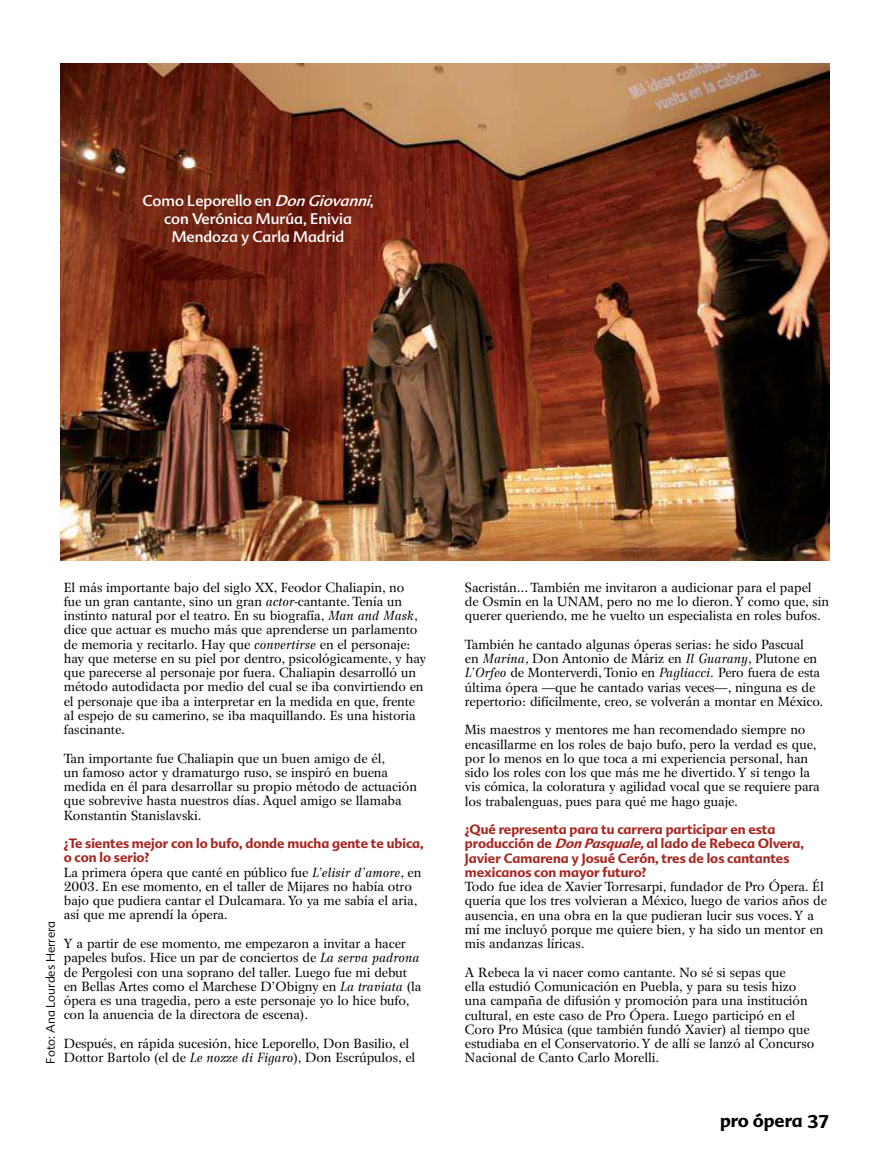
<style>
.page{position:relative;width:893px;height:1170px;background:#fff}
.page>*{position:absolute;margin:0;border:0;box-sizing:border-box;transform-origin:0 0}
.t1{font:700 18px "Advert";color:#000}
.t2{font:15px/18px "Advert";color:#fff;text-align:center}
.t3{font:13.2px/14.2px "Wilke";color:#000}
.t4{font:700 13.2px/14.2px "Advert";color:#a62822}
.t5{font:300 12px "Advert";color:#000}
.s1{font-style:italic}
</style>
<div class="page">
<img style="left:60px;top:64px;width:770px;height:496px">
<p class="t2" style="left:142px;top:192px;width:234px">Como Leporello en <span class="s1">DonGiovanni</span>, con Verónica Murúa, Enivia<br>Mendoza y Carla Madrid</p>
<p class="t5" style="left:43px;top:1063px;width:144px;rotate:-90deg">Foto: Ana Lourdes Herrera</p>
<p class="t3" style="left:64px;top:580px;width:364px">El más importante bajo del siglo XX, Feodor Chaliapin, no<br>fue un gran cantante, sino un gran <span class="s1">actor</span>-cantante. Tenía un instinto natural por el teatro. En su biografía, <span class="s1">Man and Mask</span>, dice que actuar es mucho más que aprenderse un parlamento de memoria y recitarlo. Hay que <span class="s1">convertirse</span> en el personaje: hay que meterse en su piel por dentro, psicológicamente, y hay que parecerse al personaje por fuera. Chaliapin desarrolló un método autodidacta por medio del cual se iba convirtiendo en el personaje que iba a interpretar en la medida en que, frente al espejo de su camerino, se iba maquillando. Es una historia fascinante.</p>
<p class="t3" style="left:64px;top:751px;width:355px">Tan importante fue Chaliapin que un buen amigo de él,<br>un famoso actor y dramaturgo ruso, se inspiró en buena medida en él para desarrollar su propio método de actuación que sobrevive hasta nuestros días. Aquel amigo se llamaba Konstantin Stanislavski.</p>
<p class="t4" style="left:64px;top:836px;width:361px">¿Te sientes mejor con lo bufo, donde mucha gente te ubica, o con lo serio?</p>
<p class="t3" style="left:64px;top:865px;width:359px">La primera ópera que canté en público fue <span class="s1">L’elisir d’amore</span>, en 2003. En ese momento, en el taller de Mijares no había otro bajo que pudiera cantar el Dulcamara. Yo ya me sabía el aria, así que me aprendí la ópera.</p>
<p class="t3" style="left:64px;top:936px;width:359px">Y a partir de ese momento, me empezaron a invitar a hacer papeles bufos. Hice un par de conciertos de <span class="s1">La serva padrona </span>de Pergolesi con una soprano del taller. Luego fue mi debut en Bellas Artes como el Marchese D’Obigny en <span class="s1">La traviata</span> (la ópera es una tragedia, pero a este personaje yo lo hice bufo, con la anuencia de la directora de escena).</p>
<p class="t3" style="left:64px;top:1036px;width:353px">Después, en rápida sucesión, hice Leporello, Don Basilio, el<br>Dottor Bartolo (el de <span class="s1">Le nozze di Figaro</span>), Don Escrúpulos, el</p>
<p class="t3" style="left:465px;top:580px;width:366px">Sacristán... También me invitaron a audicionar para el papel<br>de Osmin en la UNAM, pero no me lo dieron. Y como que, sin querer queriendo, me he vuelto un especialista en roles bufos.</p>
<p class="t3" style="left:465px;top:637px;width:360px">También he cantado algunas óperas serias: he sido Pascual<br>en <span class="s1">Marina</span>, Don Antonio de Máriz en <span class="s1">Il Guarany</span>, Plutone en <span class="s1">L’Orfeo</span> de Monterverdi, Tonio en <span class="s1">Pagliacci.</span> Pero fuera de esta última ópera —que he cantado varias veces—, ninguna es de repertorio: difícilmente, creo, se volverán a montar en México.</p>
<p class="t3" style="left:465px;top:722px;width:356px">Mis maestros y mentores me han recomendado siempre no encasillarme en los roles de bajo bufo, pero la verdad es que, por lo menos en lo que toca a mi experiencia personal, han sido los roles con los que más me he divertido. Y si tengo la vis cómica, la coloratura y agilidad vocal que se requiere para los trabalenguas, pues para qué me hago guaje.</p>
<p class="t4" style="left:465px;top:822px;width:340px">¿Qué representa para tu carrera participar en esta producción de <span class="s1">DonPasquale,</span>al lado de Rebeca Olvera, Javier Camarena y Josué Cerón, tres de los cantantes mexicanos con mayor futuro?</p>
<p class="t3" style="left:465px;top:879px;width:363px">Todo fue idea de Xavier Torresarpi, fundador de Pro Ópera. Él quería que los tres volvieran a México, luego de varios años de ausencia, en una obra en la que pudieran lucir sus voces. Y a mí me incluyó porque me quiere bien, y ha sido un mentor en mis andanzas líricas.</p>
<p class="t3" style="left:465px;top:965px;width:351px">A Rebeca la vi nacer como cantante. No sé si sepas que<br>ella estudió Comunicación en Puebla, y para su tesis hizo una campaña de difusión y promoción para una institución cultural, en este caso de Pro Ópera. Luego participó en el Coro Pro Música (que también fundó Xavier) al tiempo que estudiaba en el Conservatorio. Y de allí se lanzó al Concurso Nacional de Canto Carlo Morelli.</p>
<h1 class="t1" style="left:720px;top:1109px;width:111px">pro ópera 37</h1>
</div>
